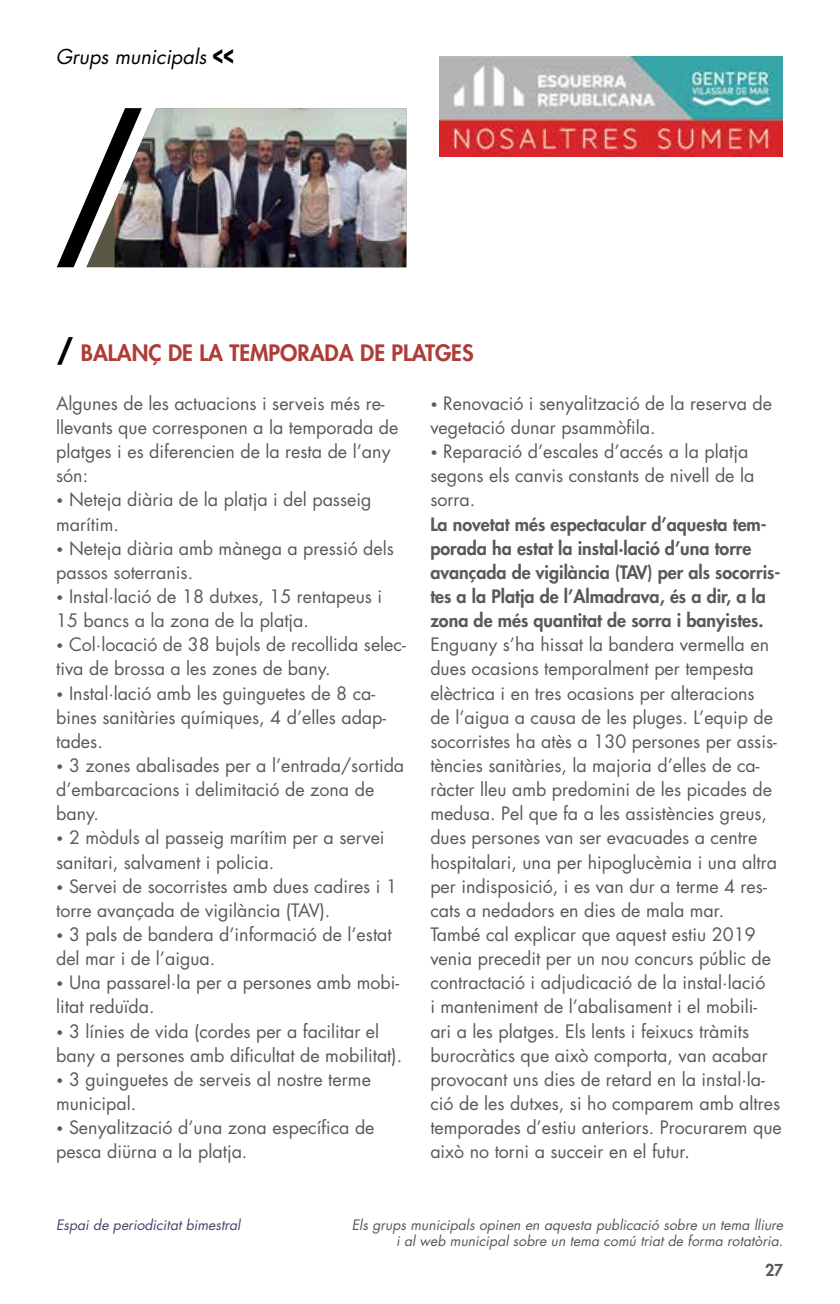
<style>
.page{position:relative;width:840px;height:1304px;background:#fff}
.page>*{position:absolute;margin:0;border:0;box-sizing:border-box;transform-origin:0 0}
.t1{font:800 22px "Futura Std";color:#ae3d37}
.t2{font:italic 20px "Futura Std";color:#000}
.t3{font:18px/24.2px "Futura Std";color:#58595b}
.t4{font:800 18px/24.2px "Futura Std";color:#58595b}
.t5{font:800 16px "Futura Std";color:#58595b}
.t6{font:italic 14px/16px "Futura Std";color:#58595b;text-align:right}
.t7{font:italic 14px "Futura Std";color:#44466d}
.s1{font-weight:800;font-style:normal;font-size:30px}
.s2{font-weight:700;font-size:30px;color:#000}
.s3{font-weight:800}
</style>
<div class="page">
<img style="left:439px;top:57px;width:342px;height:100px">
<svg style="left:57px;top:199px;width:29px;height:68px"></svg>
<svg style="left:86px;top:132px;width:29px;height:135px"></svg>
<img style="left:115px;top:108px;width:291px;height:159px">
<p class="t2" style="left:56px;top:44px;width:179px">Grups municipals <span class="s1">&lt;&lt;</span></p>
<p class="t1" style="left:56px;top:339px;width:188px"><span class="s2">/</span> Balanç de la tempor</p>
<p class="t1" style="left:309px;top:339px;width:165px">ada de platges</p>
<p class="t3" style="left:56px;top:391px;width:351px">Algunes de les actuacions i serveis més re&shy;llevants que corresponen a la temporada de platges i es diferencien de la resta de l’any són:<br><span class="s3">·</span> Neteja diària de la platja i del passeig marítim.<br><span class="s3">·</span> Neteja diària amb mànega a pressió dels passos soterranis.<br><span class="s3">·</span> Instal·lació de 18 dutxes, 15 rentapeus i<br>15 bancs a la zona de la platja.<br><span class="s3">·</span> Col·locació de 38 bujols de recollida selec&shy;tiva de brossa a les zones de bany.<br><span class="s3">·</span> Instal·lació amb les guinguetes de 8 ca&shy;bines sanitàries químiques, 4 d’elles adap&shy;tades.<br><span class="s3">·</span> 3 zones abalisades per a l’entrada/sortida d’embarcacions i delimitació de zona de bany.<br><span class="s3">·</span> 2 mòduls al passeig marítim per a servei sanitari, salvament i policia.<br><span class="s3">·</span> Servei de socorristes amb dues cadires i 1 torre avançada de vigilància (TAV).<br><span class="s3">·</span> 3 pals de bandera d’informació de l’estat del mar i de l’aigua.<br><span class="s3">·</span> Una passarel·la per a persones amb mobi&shy;litat reduïda.<br><span class="s3">·</span> 3 línies de vida (cordes per a facilitar el bany a persones amb dificultat de mobilitat). <span class="s3">·</span> 3 guinguetes de serveis al nostre terme municipal.<br><span class="s3">·</span> Senyalització d’una zona específica de pesca diürna a la platja.</p>
<p class="t3" style="left:430px;top:391px;width:343px"><span class="s3">·</span> Renovació i senyalització de la reserva de vegetació dunar psammòfila.<br><span class="s3">·</span> Reparació d’escales d’accés a la platja segons els canvis constants de nivell de la sorra.</p>
<p class="t4" style="left:430px;top:512px;width:351px">La novetat més espectacular d’aquesta tem&shy;porada ha estat la instal·lació d’una torre avançada de vigilància (TAV) per als socorris&shy;tes a la Platja de l’Almadrava, és a dir, a la zona de més quantitat de sorra i banyistes.</p>
<p class="t3" style="left:430px;top:633px;width:353px">Enguany s’ha hissat la bandera vermella en dues ocasions temporalment per tempesta elèctrica i en tres ocasions per alteracions<br>de l’aigua a causa de les pluges. L’equip de socorristes ha atès a 130 persones per assis&shy;tències sanitàries, la majoria d’elles de ca&shy;ràcter lleu amb predomini de les picades de medusa. Pel que fa a les assistències greus, dues persones van ser evacuades a centre hospitalari, una per hipoglucèmia i una altra per indisposició, i es van dur a terme 4 res&shy;cats a nedadors en dies de mala mar.<br>També cal explicar que aquest estiu 2019 venia precedit per un nou concurs públic de contractació i adjudicació de la instal·lació<br>i manteniment de l’abalisament i el mobili&shy;ari a les platges. Els lents i feixucs tràmits burocràtics que això comporta, van acabar provocant uns dies de retard en la instal·la&shy;ció de les dutxes, si ho comparem amb altres temporades d’estiu anteriors. Procurarem que això no torni a succeir en el futur.</p>
<p class="t7" style="left:56px;top:1216px;width:186px">Espai de periodicitat bimestral</p>
<p class="t6" style="left:351px;top:1217px;width:432px">Els grups municipals opinen en aquesta publicació sobre un tema lliure i al web municipal sobre un tema comú triat de forma rotatòria.</p>
<p class="t5" style="left:764px;top:1260px;width:20px">27</p>
</div>
